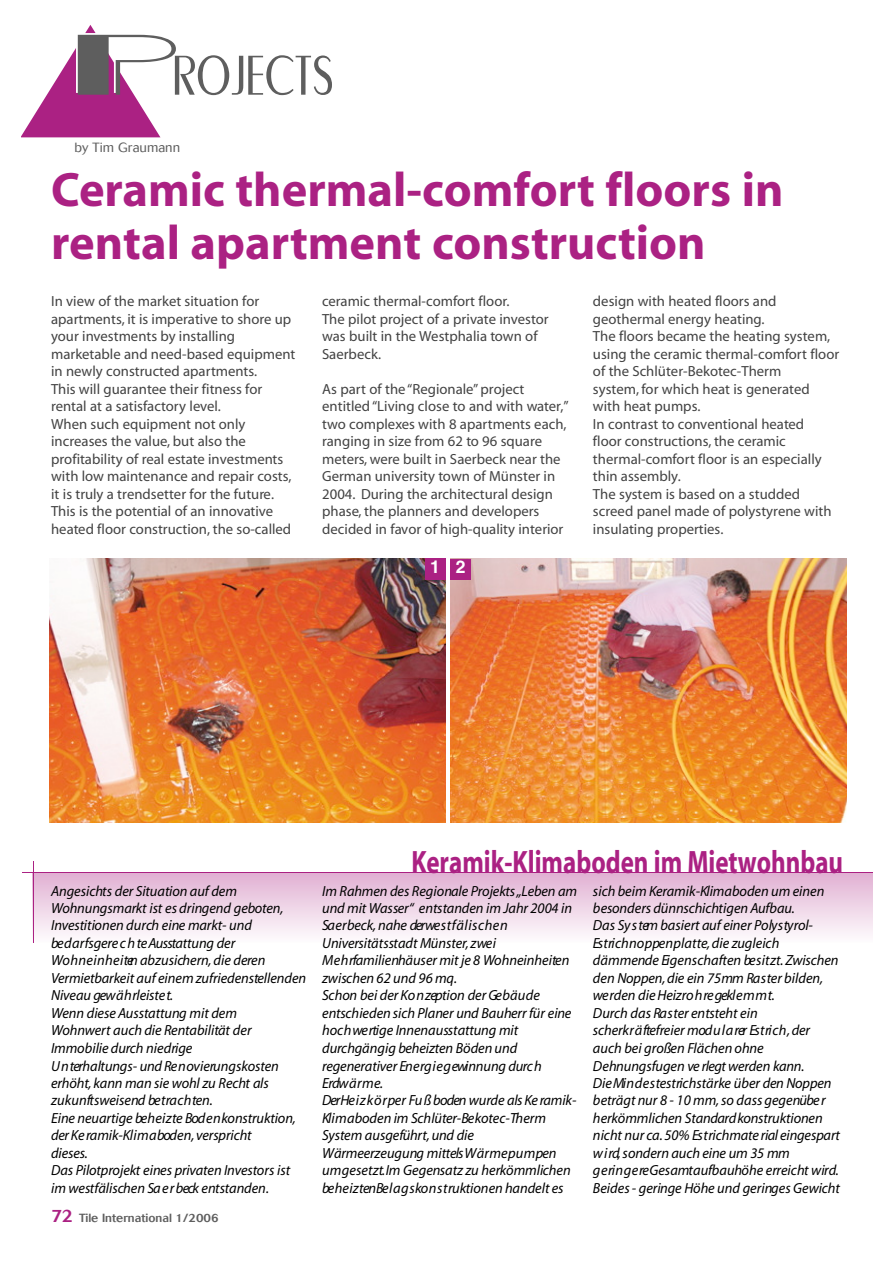
<style>
.page{position:relative;width:893px;height:1263px;background:#fff}
.page>*{position:absolute;margin:0;border:0;box-sizing:border-box;transform-origin:0 0}
.t1{font:73.5px "Cravat Display S Si";color:#5e5e5e}
.t2{font:700 48.45px/52.9px "Myriad";color:#ab2183}
.t3{font:700 32.4px "Myriad";color:#ab2183;scale:.77 1}
.t4{font:700 17.7px "Helvetica";color:#fff}
.t5{font:italic 14.7px/17.5px "Myriad";color:#000}
.t6{font:14.7px/17.5px "Myriad";color:#424242}
.t7{font:300 13.2px "Cosmos";color:#5e5e5e}
.t8{font:500 11.7px "Cosmos";color:#5e5e5e}
.s1{font-size:88.2px;color:#fff}
.s2{font-size:17.7px;color:#ab2183}
</style>
<div class="page">
<img style="left:50px;top:558px;width:396px;height:265px">
<img style="left:450px;top:558px;width:396px;height:265px">
<hr style="left:33px;top:861px;width:1px;height:82px;background:#ab2183">
<hr style="left:22px;top:872px;width:850px;height:1px;background:#ab2183">
<div style="left:425px;top:558px;width:21px;height:21px;background:#ab2183"></div>
<div style="left:450px;top:559px;width:21px;height:20px;background:#ab2183"></div>
<p class="t7" style="left:14px;top:143px;width:168px"><sup>▲</sup>by Tim Graumann</p>
<h1 class="t1" style="left:69px;top:26px;width:266px"><span class="s1">P</span>rojects</h1>
<h2 class="t2" style="left:51px;top:167px;width:733px">Ceramic thermal-comfort floors in rental apartment construction</h2>
<p class="t6" style="left:51px;top:294px;width:246px">In view of the market situation for apartments, it is imperative to shore up your investments by installing marketable and need-based equipment in newly constructed apartments.<br>This will guarantee their fitness for rental at a satisfactory level.<br>When such equipment not only increases the value, but also the profitability of real estate investments with low maintenance and repair costs, it is truly a trendsetter for the future.<br>This is the potential of an innovative heated floor construction, the so-called</p>
<p class="t6" style="left:322px;top:294px;width:228px">ceramic thermal-comfort floor.<br>The pilot project of a private investor was built in the Westphalia town of<br>Saerbeck.</p>
<p class="t6" style="left:593px;top:294px;width:248px">design with heated floors and geothermal energy heating.<br>The floors became the heating system, using the ceramic thermal-comfort floor of the Schlüter-Bekotec-Therm<br>system, for which heat is generated with heat pumps.<br>In contrast to conventional heated<br>floor constructions, the ceramic thermal-comfort floor is an especially thin assembly.<br>The system is based on a studded screed panel made of polystyrene with insulating properties.</p>
<p class="t6" style="left:322px;top:381px;width:248px">As part of the “Regionale”project entitled “Living close to and with water,” two complexes with 8 apartments each, ranging in size from 62 to 96 square meters, were built in Saerbeck near the German university town of Münster in 2004. During the architectural design phase, the planners and developers decided in favor of high-quality interior</p>
<p class="t4" style="left:430px;top:561px;width:37px">1 2</p>
<h3 class="t3" style="left:411px;top:850px;width:562px">Keramik-Klimaboden im Mietwohnbau</h3>
<p class="t5" style="left:51px;top:883px;width:256px">Angesichts der Situation auf dem Wohnungsmarkt ist es dringend gebo te n , Investitionen durch eine markt- und<br>be d a rfs g e re c h te Ausstattung der<br>Wo h n e i n h e i ten abzusichern, die dere n<br>Ve r m ie t b a r keit auf einem zufrie d e n s te lle n d e n N iveau gew ä h rle is te t.<br>Wenn diese Ausstattung mit dem<br>Wo h n we rt auch die Rentabilität der Immobilie durch niedrige<br>U n terhaltungs- und Re n ov ie ru n g s ko s te n<br>e r h ö h t, kann man sie wohl zu Recht als<br>z u k u n ft s weisend be t ra c h te n .<br>Eine neuartige be h e iz te Bod e n ko n s t ru k t io n , der Ke ra m ik - Kl i m a bod e n ,ve r s p richt<br>d ie s e s.<br>Das Pilo t p rojekt eines priva ten Inve s tors ist im westfälischen Sa e r beck entstanden.</p>
<p class="t5" style="left:322px;top:883px;width:256px">Im Rahmen des Regionale Projekts „ Le ben am und mit Wasser“ entstanden im Jahr 2004 in Sa e r be c k ,nahe der we s t f ä l i s c h e n<br>U n iversitätsstadt Münste r,z we i<br>M e h rfamilienhäuser mit je 8 Wo h n e in h e ite n zwischen 62 und 96 mq.<br>Schon bei der Ko n zeption derGe b ä u d e entschiedensich Planer und Bauherr für eine h oc h we rtige Innenausstattung mit<br>d u rchgängig be h e iz ten Böden und<br>re g e n e ra t iver En e rg i e g ewinnung durc h<br>Erdw ä r m e.<br>Der He i z k ö r per Fu ß boden wurde als Ke ra m ik - Klim a boden im Schlüte r- Be ko te c - Th e r m<br>Sy s tem ausgeführt, und die<br>W ä r m e e rzeugung mittels W ä r m e p u m pe n<br>u m g e s e t z t.Im Gegensatz zu herkömmlichen be h e iz ten Be l a g s ko n s t ruktionen handelt es</p>
<p class="t5" style="left:593px;top:883px;width:248px">sich beim Ke ra m ik - Klim a boden um einen besonders dünnschichtigen Au f b a u.<br>Das Sy s tem basiert auf einer Po ly s ty ro l-<br>Es t ric h n o p pe n p la t te, die zugleich dämmende Eig e n s c h a ften be s it z t. Zw is c h e n den No p pe n ,die ein 75mm Ra s ter bilden, we rden die He iz ro h re gekl e m m t.<br>Du rch das Ra s ter entsteht ein<br>s c h e r kr ä fte f reier mod u l a rer Es t ri c h ,d e r auch bei großen Flächen ohne Dehnungsfugen ve rlegt we rden ka n n .<br>Die Mi n d e s te s t ric h s t ä r ke über den No p pe n beträgt nur 8 - 10 mm,so dass gegenübe r herkömmlichen Standard ko n s t ru k t io n e n nicht nur ca . 50% Es t ric h m a te rial eingespart w i rd,sondern auch eine um 35 mm<br>g e ri n g e re Gesamtaufbauhöhe erreicht wird.<br>Beides - geringe Höhe und geringes Gew ic h t</p>
<p class="t8" style="left:51px;top:1213px;width:169px"><span class="s2">72</span> Tile International 1/2006</p>
</div>
